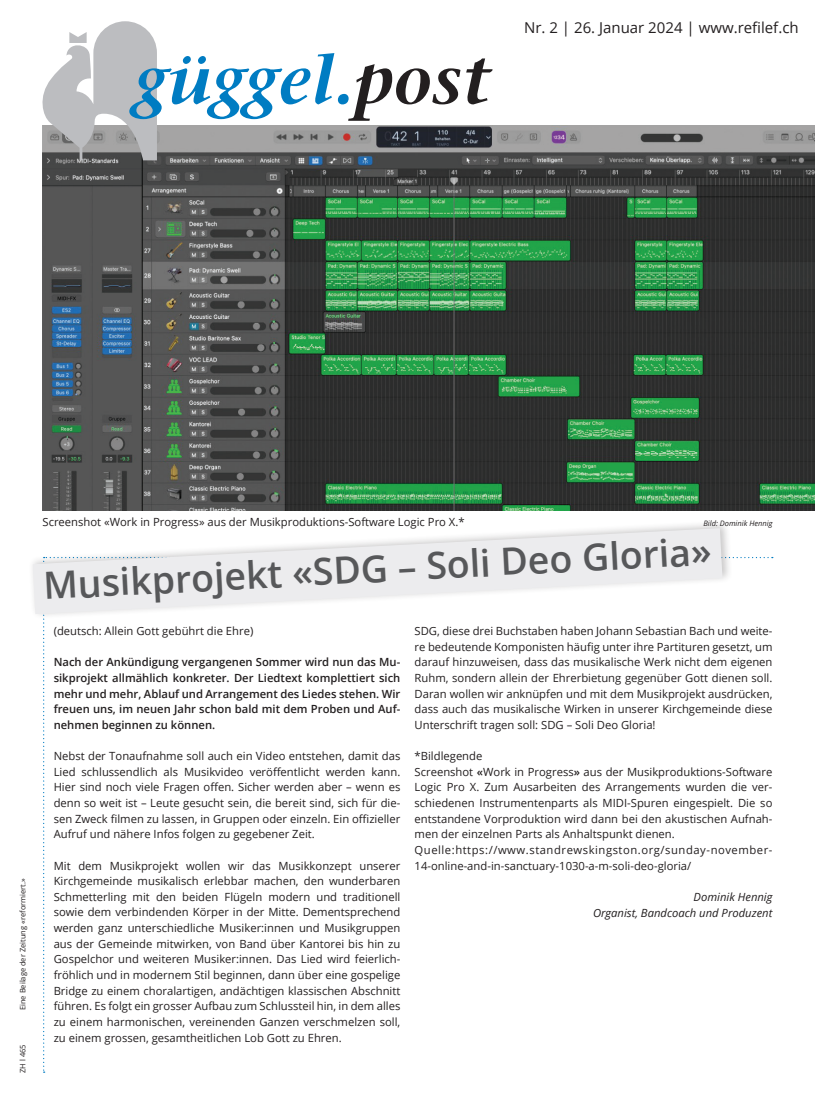
<style>
.page{position:relative;width:815px;height:1106px;background:#fff}
.page>*{position:absolute;margin:0;border:0;box-sizing:border-box;transform-origin:0 0}
.t1{font:600 37.5px "Open Sans";color:#57585a}
.t2{font:15px "Open Sans";color:#231f20}
.t3{font:11.25px/15.6px "Open Sans";color:#231f20;text-align:justify}
.t4{font:600 11.25px/15.6px "Open Sans";color:#231f20;text-align:justify}
.t5{font:italic 11.25px/15.6px "Open Sans";color:#231f20;text-align:right}
.t6{font:7.5px "Open Sans";color:#231f20}
.t7{font:italic 7.5px "Open Sans";color:#231f20}
.s1{font-weight:600}
</style>
<div class="page">
<svg style="left:32px;top:500px;width:742px;height:139px"></svg>
<img style="left:43px;top:126px;width:772px;height:384px">
<svg style="left:42px;top:21px;width:451px;height:139px"></svg>
<h2 class="t2" style="left:524px;top:17px;width:276px">Nr. 2 | 26. Januar 2024 | www.refilef.ch</h2>
<p class="t6" style="left:18px;top:1010px;width:133px;rotate:-90deg">Eine Beilage der Zeitung «reformiert.»</p>
<p class="t6" style="left:18px;top:1072px;width:30px;rotate:-90deg">ZH l 465</p>
<p class="t3" style="left:43px;top:513px;width:424px">Screenshot «Work in Progress» aus der Musikproduktions-Software Logic Pro X.*</p>
<p class="t7" style="left:703px;top:518px;width:71px">Bild: Dominik Hennig</p>
<h1 class="t1" style="left:42px;top:560px;width:671px;rotate:-3deg">Musikprojekt «SDG – Soli Deo Gloria»</h1>
<p class="t3" style="left:54px;top:623px;width:201px">(deutsch: Allein Gott gebührt die Ehre)</p>
<p class="t4" style="left:54px;top:654px;width:348px">Nach der Ankündigung vergangenen Sommer wird nun das Mu&shy;sikprojekt allmählich konkreter. Der Liedtext komplettiert sich mehr und mehr, Ablauf und Arrangement des Liedes stehen. Wir freuen uns, im neuen Jahr schon bald mit dem Proben und Auf&shy;nehmen beginnen zu können.</p>
<p class="t3" style="left:54px;top:748px;width:348px">Nebst der Tonaufnahme soll auch ein Video entstehen, damit das Lied schlussendlich als Musikvideo veröffentlicht werden kann.<br>Hier sind noch viele Fragen offen. Sicher werden aber – wenn es denn so weit ist – Leute gesucht sein, die bereit sind, sich für die&shy;sen Zweck filmen zu lassen, in Gruppen oder einzeln. Ein offizieller Aufruf und nähere Infos folgen zu gegebener Zeit.</p>
<p class="t3" style="left:54px;top:857px;width:348px">Mit dem Musikprojekt wollen wir das Musikkonzept unserer Kirchgemeinde musikalisch erlebbar machen, den wunderbaren Schmetterling mit den beiden Flügeln modern und traditionell sowie dem verbindenden Körper in der Mitte. Dementsprechend werden ganz unterschiedliche Musiker:innen und Musikgruppen aus der Gemeinde mitwirken, von Band über Kantorei bis hin zu Gospelchor und weiteren Musiker:innen. Das Lied wird feierlich&shy;fröhlich und in modernem Stil beginnen, dann über eine gospelige Bridge zu einem choralartigen, andächtigen klassischen Abschnitt führen. Es folgt ein grosser Aufbau zum Schlussteil hin, in dem alles zu einem harmonischen, vereinenden Ganzen verschmelzen soll, zu einem grossen, gesamtheitlichen Lob Gott zu Ehren.</p>
<p class="t3" style="left:415px;top:623px;width:359px">SDG, diese drei Buchstaben haben Johann Sebastian Bach und weite&shy;re bedeutende Komponisten häufig unter ihre Partituren gesetzt, um darauf hinzuweisen, dass das musikalische Werk nicht dem eigenen Ruhm, sondern allein der Ehrerbietung gegenüber Gott dienen soll.<br>Daran wollen wir anknüpfen und mit dem Musikprojekt ausdrücken, dass auch das musikalische Wirken in unserer Kirchgemeinde diese Unterschrift tragen soll: SDG – Soli Deo Gloria!</p>
<p class="t3" style="left:415px;top:748px;width:359px;text-align:left">*Bildlegende<br>Screenshot <span class="s1">«</span>Work in Progress<span class="s1">»</span> aus der Musikproduktions-Software Logic Pro X. Zum Ausarbeiten des Arrangements wurden die ver&shy;schiedenen Instrumentenparts als MIDI-Spuren eingespielt. Die so entstandene Vorproduktion wird dann bei den akustischen Aufnah&shy;men der einzelnen Parts als Anhaltspunkt dienen.<br>Quelle:https://www.standrewskingston.org/sunday-november-14-online-and-in-sanctuary-1030-a-m-soli-deo-gloria/</p>
<p class="t5" style="left:593px;top:888px;width:181px">Dominik Hennig<br>Organist, Bandcoach und Produzent</p>
</div>
